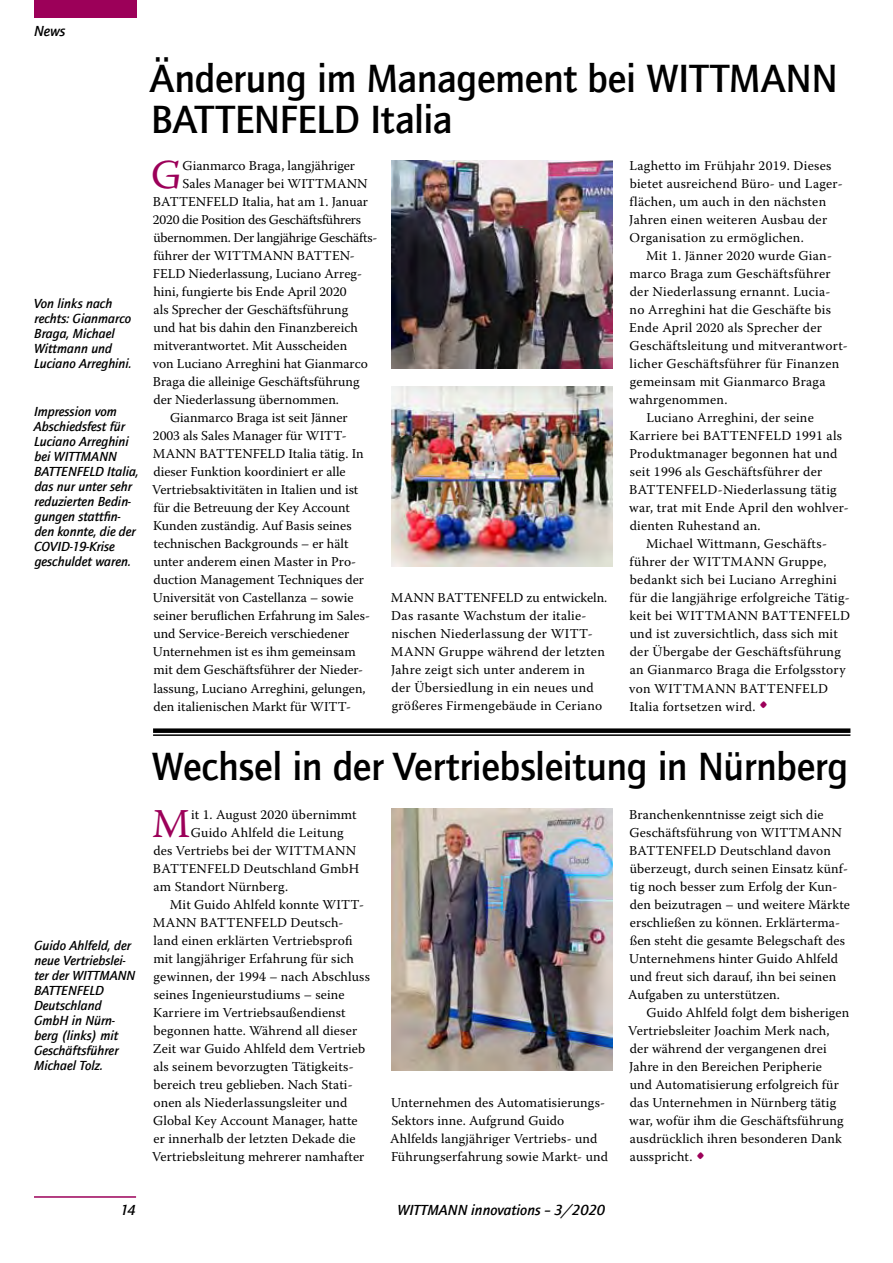
<style>
.page{position:relative;width:893px;height:1263px;background:#fff}
.page>*{position:absolute;margin:0;border:0;box-sizing:border-box;transform-origin:0 0}
.t1{font:40.8px "Warnock Pro";color:#9c0059}
.t2{font:500 40.5px/40.5px "Quay Sans ITC Com";letter-spacing:-.01em;color:#000}
.t3{font:italic 500 15px "Quay Sans ITC Com";color:#000}
.t4{font:13.5px/18px "Warnock Pro";letter-spacing:.01em;color:#000}
.t5{font:italic 500 13.5px/15px "Quay Sans ITC Com";color:#000}
.t6{font:13.5px "Warnock Pro";letter-spacing:-.02em;color:#000}
.s1{font-size:24px;color:#9c0059}
</style>
<div class="page">
<div style="left:34px;top:0;width:102px;height:18px;background:#9c0059"></div>
<hr style="left:34px;top:1196px;width:102px;height:2px;background:#9c0059">
<img style="left:391px;top:161px;width:221px;height:207px">
<img style="left:391px;top:809px;width:221px;height:262px">
<div style="left:153px;top:728px;width:697px;height:5px;background:#000"></div>
<hr style="left:153px;top:734px;width:697px;height:2px;background:#000">
<img style="left:391px;top:386px;width:221px;height:180px">
<p class="t3" style="left:34px;top:22px;width:33px">News</p>
<p class="t5" style="left:34px;top:295px;width:100px">Von links nach rechts: Gianmarco<br>Braga, Michael<br>Wittmann und<br>Luciano Arreghini.</p>
<p class="t5" style="left:34px;top:404px;width:107px">Impression vom<br>Abschiedsfest für<br>Luciano Arreghini bei WITTMANN<br>BATTENFELD Italia, das nur unter sehr reduzierten Bedin&shy;gungen stattfin&shy;den konnte, die der<br>COVID-19-Krise geschuldet waren.</p>
<h2 class="t2" style="left:150px;top:58px;width:690px">Änderung im Management bei WITTMANN<br>BATTENFELD Italia</h2>
<p class="t4" style="left:629px;top:156px;width:215px">Laghetto im Frühjahr 2019. Dieses bietet ausreichend Büro- und Lager&shy;flächen, um auch in den nächsten Jahren einen weiteren Ausbau der Organisation zu ermöglichen.</p>
<p class="t4" style="left:646px;top:246px;width:187px">Mit 1. Jänner 2020 wurde Gian-</p>
<p class="t4" style="left:630px;top:264px;width:203px">marco Braga zum Geschäftsführer</p>
<p class="t4" style="left:630px;top:282px;width:202px">der Niederlassung ernannt. Lucia-</p>
<p class="t4" style="left:630px;top:300px;width:203px">no Arreghini hat die Geschäfte bis</p>
<p class="t4" style="left:629px;top:318px;width:194px">Ende April 2020 als Sprecher der</p>
<p class="t4" style="left:629px;top:336px;width:220px">Geschäftsleitung und mitverantwort-</p>
<p class="t4" style="left:630px;top:354px;width:211px">licher Geschäftsführer für Finanzen</p>
<p class="t4" style="left:630px;top:372px;width:197px">gemeinsam mit Gianmarco Braga</p>
<p class="t4" style="left:629px;top:390px;width:100px">wahrgenommen.</p>
<p class="t4" style="left:646px;top:408px;width:169px">Luciano Arreghini, der seine</p>
<p class="t4" style="left:629px;top:426px;width:214px">Karriere bei BATTENFELD 1991 als</p>
<p class="t4" style="left:629px;top:444px;width:210px">Produktmanager begonnen hat und</p>
<p class="t4" style="left:630px;top:462px;width:194px">seit 1996 als Geschäftsführer der</p>
<p class="t4" style="left:629px;top:481px;width:209px">BATTENFELD-Niederlassung tätig</p>
<p class="t4" style="left:629px;top:499px;width:221px">war, trat mit Ende April den wohlver-</p>
<p class="t4" style="left:630px;top:517px;width:132px">dienten Ruhestand an.</p>
<p class="t4" style="left:646px;top:535px;width:182px">Michael Wittmann, Geschäfts-</p>
<p class="t4" style="left:630px;top:553px;width:199px">führer der WITTMANN Gruppe,</p>
<p class="t4" style="left:630px;top:571px;width:209px">bedankt sich bei Luciano Arreghini</p>
<p class="t4" style="left:630px;top:589px;width:222px">für die langjährige erfolgreiche Tätig-</p>
<p class="t4" style="left:630px;top:607px;width:222px">keit bei WITTMANN BATTENFELD</p>
<p class="t4" style="left:630px;top:625px;width:210px">und ist zuversichtlich, dass sich mit</p>
<p class="t4" style="left:630px;top:643px;width:213px">der Übergabe der Geschäftsführung</p>
<p class="t4" style="left:630px;top:661px;width:217px">an Gianmarco Braga die Erfolgsstory</p>
<p class="t4" style="left:629px;top:679px;width:200px">von WITTMANN BATTENFELD</p>
<p class="t4" style="left:629px;top:697px;width:141px">Italia fortsetzen wird. <span class="s1">•</span></p>
<h1 class="t1" style="left:151px;top:150px;width:32px">G</h1>
<p class="t4" style="left:183px;top:156px;width:174px">Gianmarco Braga, langjähriger</p>
<p class="t4" style="left:183px;top:174px;width:186px">Sales Manager bei WITTMANN</p>
<p class="t4" style="left:153px;top:192px;width:217px">BATTENFELD Italia, hat am 1. Januar</p>
<p class="t6" style="left:153px;top:211px;width:210px">2020 die Position des Geschäftsführers</p>
<p class="t6" style="left:153px;top:229px;width:226px">übernommen. Der langjährige Geschäfts-</p>
<p class="t4" style="left:153px;top:246px;width:203px">führer der WITTMANN BATTEN-</p>
<p class="t4" style="left:153px;top:264px;width:210px">FELD Niederlassung, Luciano Arreg-</p>
<p class="t4" style="left:153px;top:282px;width:195px">hini, fungierte bis Ende April 2020</p>
<p class="t4" style="left:154px;top:300px;width:196px">als Sprecher der Geschäftsführung</p>
<p class="t4" style="left:153px;top:318px;width:206px">und hat bis dahin den Finanzbereich</p>
<p class="t4" style="left:153px;top:336px;width:195px">mitverantwortet. Mit Ausscheiden</p>
<p class="t4" style="left:153px;top:354px;width:216px">von Luciano Arreghini hat Gianmarco</p>
<p class="t4" style="left:153px;top:372px;width:208px">Braga die alleinige Geschäftsführung</p>
<p class="t4" style="left:153px;top:390px;width:187px">der Niederlassung übernommen.</p>
<p class="t4" style="left:170px;top:408px;width:179px">Gianmarco Braga ist seit Jänner</p>
<p class="t4" style="left:153px;top:426px;width:195px">2003 als Sales Manager für WITT-</p>
<p class="t4" style="left:153px;top:444px;width:212px">MANN BATTENFELD Italia tätig. In</p>
<p class="t4" style="left:153px;top:462px;width:194px">dieser Funktion koordiniert er alle</p>
<p class="t4" style="left:152px;top:481px;width:208px">Vertriebsaktivitäten in Italien und ist</p>
<p class="t4" style="left:153px;top:499px;width:198px">für die Betreuung der Key Account</p>
<p class="t4" style="left:153px;top:517px;width:200px">Kunden zuständig. Auf Basis seines</p>
<p class="t4" style="left:153px;top:535px;width:197px">technischen Backgrounds – er hält</p>
<p class="t4" style="left:153px;top:553px;width:204px">unter anderem einen Master in Pro-</p>
<p class="t4" style="left:153px;top:571px;width:212px">duction Management Techniques der</p>
<p class="t4" style="left:153px;top:589px;width:202px">Universität von Castellanza – sowie</p>
<p class="t4" style="left:154px;top:607px;width:218px">seiner beruflichen Erfahrung im Sales-</p>
<p class="t4" style="left:153px;top:625px;width:197px">und Service-Bereich verschiedener</p>
<p class="t4" style="left:153px;top:643px;width:204px">Unternehmen ist es ihm gemeinsam</p>
<p class="t4" style="left:153px;top:661px;width:211px">mit dem Geschäftsführer der Nieder-</p>
<p class="t4" style="left:153px;top:679px;width:214px">lassung, Luciano Arreghini, gelungen,</p>
<p class="t4" style="left:153px;top:697px;width:199px">den italienischen Markt für WITT-</p>
<p class="t4" style="left:391px;top:589px;width:218px">MANN BATTENFELD zu entwickeln.<br>Das rasante Wachstum der italie&shy;nischen Niederlassung der WITT-MANN Gruppe während der letzten Jahre zeigt sich unter anderem in der Übersiedlung in ein neues und größeres Firmengebäude in Ceriano</p>
<p class="t5" style="left:34px;top:938px;width:103px">Guido Ahlfeld, der neue Vertriebslei&shy;ter der WITTMANN<br>BATTENFELD<br>Deutschland<br>GmbH in Nürn&shy;berg (links) mit<br>Geschäftsführer<br>Michael Tolz.</p>
<h2 class="t2" style="left:152px;top:745px;width:698px">Wechsel in der Vertriebsleitung in Nürnberg</h2>
<h1 class="t1" style="left:152px;top:799px;width:40px">M</h1>
<p class="t4" style="left:191px;top:805px;width:167px">it 1. August 2020 übernimmt</p>
<p class="t4" style="left:191px;top:823px;width:154px">Guido Ahlfeld die Leitung</p>
<p class="t4" style="left:153px;top:841px;width:204px">des Vertriebs bei der WITTMANN</p>
<p class="t4" style="left:153px;top:859px;width:208px">BATTENFELD Deutschland GmbH</p>
<p class="t4" style="left:154px;top:877px;width:136px">am Standort Nürnberg.</p>
<p class="t4" style="left:170px;top:895px;width:196px">Mit Guido Ahlfeld konnte WITT-</p>
<p class="t4" style="left:153px;top:913px;width:192px">MANN BATTENFELD Deutsch-</p>
<p class="t4" style="left:153px;top:931px;width:201px">land einen erklärten Vertriebsprofi</p>
<p class="t4" style="left:153px;top:949px;width:202px">mit langjähriger Erfahrung für sich</p>
<p class="t4" style="left:154px;top:967px;width:218px">gewinnen, der 1994 – nach Abschluss</p>
<p class="t4" style="left:154px;top:985px;width:192px">seines Ingenieurstudiums – seine</p>
<p class="t4" style="left:153px;top:1003px;width:194px">Karriere im Vertriebsaußendienst</p>
<p class="t4" style="left:153px;top:1021px;width:205px">begonnen hatte. Während all dieser</p>
<p class="t4" style="left:153px;top:1039px;width:214px">Zeit war Guido Ahlfeld dem Vertrieb</p>
<p class="t4" style="left:154px;top:1057px;width:201px">als seinem bevorzugten Tätigkeits-</p>
<p class="t4" style="left:153px;top:1075px;width:201px">bereich treu geblieben. Nach Stati-</p>
<p class="t4" style="left:153px;top:1093px;width:195px">onen als Niederlassungsleiter und</p>
<p class="t4" style="left:153px;top:1111px;width:206px">Global Key Account Manager, hatte</p>
<p class="t4" style="left:153px;top:1129px;width:204px">er innerhalb der letzten Dekade die</p>
<p class="t4" style="left:152px;top:1147px;width:214px">Vertriebsleitung mehrerer namhafter</p>
<p class="t4" style="left:390px;top:1093px;width:219px">Unternehmen des Automatisierungs-Sektors inne. Aufgrund Guido Ahlfelds langjähriger Vertriebs- und Führungserfahrung sowie Markt- und</p>
<p class="t4" style="left:628px;top:805px;width:223px">Branchenkenntnisse zeigt sich die Geschäftsführung von WITTMANN BATTENFELD Deutschland davon überzeugt, durch seinen Einsatz künf&shy;tig noch besser zum Erfolg der Kun&shy;den beizutragen – und weitere Märkte erschließen zu können. Erklärterma&shy;ßen steht die gesamte Belegschaft des Unternehmens hinter Guido Ahlfeld und freut sich darauf, ihn bei seinen Aufgaben zu unterstützen.</p>
<p class="t4" style="left:628px;top:1003px;width:223px;text-indent:18px">Guido Ahlfeld folgt dem bisherigen Vertriebsleiter Joachim Merk nach, der während der vergangenen drei Jahre in den Bereichen Peripherie<br>und Automatisierung erfolgreich für das Unternehmen in Nürnberg tätig war, wofür ihm die Geschäftsführung ausdrücklich ihren besonderen Dank ausspricht. <span class="s1">•</span></p>
<p class="t3" style="left:121px;top:1201px;width:17px">14</p>
<p class="t3" style="left:397px;top:1201px;width:209px">WITTMANN innovations – 3/2020</p>
</div>
